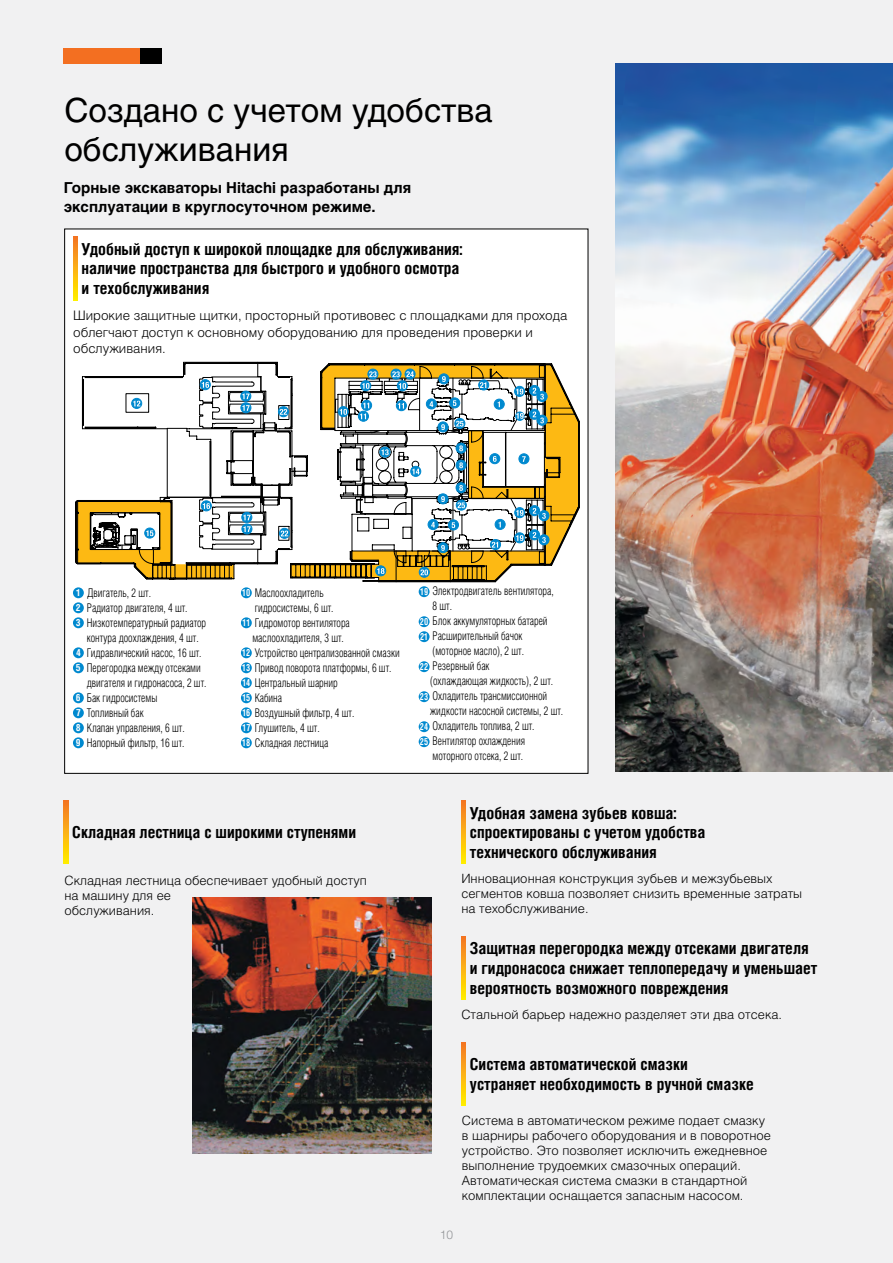
<style>
.page{position:relative;width:893px;height:1263px;background:#f1f1f2}
.page>*{position:absolute;margin:0;border:0;box-sizing:border-box;transform-origin:0 0}
.t1{font:33px/39px "Helios C";color:#000}
.t2{font:700 16.5px/19.5px "Helios Cond C";color:#000}
.t3{font:700 15px/19.5px "Helios C";color:#000}
.t4{font:13.2px/16.5px "Helios Light C";color:#000}
.t5{font:12.75px/15px "Helios Light C";color:#000}
.t6{font:12px "Helios Cond Light C";color:#000;scale:.9 1}
.t7{font:12px "Helios Light C";color:#939598}
.s1{font-family:"Helios Cond C";font-weight:700;font-size:9.75px;color:#fff}
</style>
<div class="page">
<div style="left:65px;top:229px;width:523px;height:544px;background:#fff"></div>
<svg style="left:82px;top:376px;width:226px;height:203px"></svg>
<svg style="left:96px;top:362px;width:224px;height:202px"></svg>
<svg style="left:132px;top:398px;width:10px;height:10px"></svg>
<div style="left:131px;top:398px;width:11px;height:11px;border:1px solid #0089cf;border-radius:50%"></div>
<div style="left:200px;top:380px;width:10px;height:10px;background:#0089cf;border-radius:50%"></div>
<div style="left:200px;top:379px;width:11px;height:11px;border:1px solid #0089cf;border-radius:50%"></div>
<div style="left:240px;top:391px;width:11px;height:11px;border:1px solid #0089cf;border-radius:50%"></div>
<div style="left:241px;top:403px;width:10px;height:10px;background:#0089cf;border-radius:50%"></div>
<div style="left:240px;top:402px;width:11px;height:11px;border:1px solid #0089cf;border-radius:50%"></div>
<div style="left:278px;top:407px;width:10px;height:10px;background:#0089cf;border-radius:50%"></div>
<div style="left:278px;top:406px;width:11px;height:11px;border:1px solid #0089cf;border-radius:50%"></div>
<svg style="left:133px;top:401px;width:7px;height:5px"></svg>
<svg style="left:202px;top:382px;width:7px;height:6px"></svg>
<svg style="left:242px;top:393px;width:7px;height:6px"></svg>
<svg style="left:242px;top:405px;width:8px;height:6px"></svg>
<svg style="left:280px;top:409px;width:7px;height:6px"></svg>
<svg style="left:75px;top:428px;width:218px;height:152px"></svg>
<svg style="left:320px;top:363px;width:260px;height:219px"></svg>
<div style="left:73px;top:587px;width:11px;height:11px;background:#0089cf;border-radius:50%"></div>
<div style="left:73px;top:602px;width:11px;height:11px;background:#0089cf;border-radius:50%"></div>
<div style="left:73px;top:617px;width:11px;height:11px;background:#0089cf;border-radius:50%"></div>
<div style="left:73px;top:647px;width:11px;height:11px;background:#0089cf;border-radius:50%"></div>
<div style="left:73px;top:662px;width:11px;height:11px;background:#0089cf;border-radius:50%"></div>
<div style="left:73px;top:692px;width:11px;height:11px;background:#0089cf;border-radius:50%"></div>
<div style="left:73px;top:707px;width:11px;height:11px;background:#0089cf;border-radius:50%"></div>
<div style="left:73px;top:722px;width:11px;height:11px;background:#0089cf;border-radius:50%"></div>
<div style="left:73px;top:737px;width:11px;height:11px;background:#0089cf;border-radius:50%"></div>
<div style="left:241px;top:587px;width:11px;height:11px;background:#0089cf;border-radius:50%"></div>
<div style="left:241px;top:617px;width:11px;height:11px;background:#0089cf;border-radius:50%"></div>
<div style="left:241px;top:647px;width:11px;height:11px;background:#0089cf;border-radius:50%"></div>
<div style="left:241px;top:662px;width:11px;height:11px;background:#0089cf;border-radius:50%"></div>
<div style="left:241px;top:677px;width:11px;height:11px;background:#0089cf;border-radius:50%"></div>
<div style="left:241px;top:692px;width:11px;height:11px;background:#0089cf;border-radius:50%"></div>
<div style="left:241px;top:707px;width:11px;height:11px;background:#0089cf;border-radius:50%"></div>
<div style="left:241px;top:722px;width:11px;height:11px;background:#0089cf;border-radius:50%"></div>
<div style="left:241px;top:737px;width:11px;height:11px;background:#0089cf;border-radius:50%"></div>
<div style="left:419px;top:586px;width:11px;height:11px;background:#0089cf;border-radius:50%"></div>
<div style="left:419px;top:616px;width:11px;height:11px;background:#0089cf;border-radius:50%"></div>
<div style="left:419px;top:631px;width:11px;height:11px;background:#0089cf;border-radius:50%"></div>
<div style="left:419px;top:661px;width:11px;height:11px;background:#0089cf;border-radius:50%"></div>
<div style="left:419px;top:691px;width:11px;height:11px;background:#0089cf;border-radius:50%"></div>
<div style="left:419px;top:721px;width:11px;height:11px;background:#0089cf;border-radius:50%"></div>
<div style="left:419px;top:736px;width:11px;height:11px;background:#0089cf;border-radius:50%"></div>
<div style="left:64px;top:48px;width:77px;height:16px;background:#f36f21"></div>
<div style="left:141px;top:48px;width:21px;height:16px;background:#000"></div>
<svg style="left:73px;top:237px;width:4px;height:63px"></svg>
<svg style="left:64px;top:801px;width:4px;height:63px"></svg>
<svg style="left:461px;top:1042px;width:5px;height:64px"></svg>
<svg style="left:461px;top:801px;width:5px;height:63px"></svg>
<svg style="left:461px;top:936px;width:5px;height:64px"></svg>
<img style="left:193px;top:898px;width:239px;height:255px">
<img style="left:615px;top:64px;width:278px;height:708px">
<h1 class="t1" style="left:64px;top:90px;width:430px">Создано с учетом удобства обслуживания</h1>
<p class="t3" style="left:64px;top:178px;width:349px">Горные экскаваторы Hitachi разработаны для эксплуатации в круглосуточном режиме.</p>
<h2 class="t2" style="left:82px;top:239px;width:382px">Удобный доступ к широкой площадке для обслуживания: наличие пространства для быстрого и удобного осмотра и техобслуживания</h2>
<p class="t4" style="left:73px;top:307px;width:496px">Широкие защитные щитки, просторный противовес с площадками для прохода облегчают доступ к основному оборудованию для проведения проверки и обслуживания.</p>
<p class="t6" style="left:76px;top:586px;width:85px"><span class="s1">1</span> Двигатель, 2 шт.</p>
<p class="t6" style="left:76px;top:601px;width:126px"><span class="s1">2</span> Радиатор двигателя, 4 шт.</p>
<p class="t6" style="left:76px;top:616px;width:146px"><span class="s1">3</span> Низкотемпературный радиатор</p>
<p class="t6" style="left:87px;top:631px;width:126px">контура доохлаждения, 4 шт.</p>
<p class="t6" style="left:76px;top:646px;width:141px"><span class="s1">4</span> Гидравлический насос, 16 шт.</p>
<p class="t6" style="left:76px;top:661px;width:140px"><span class="s1">5</span> Перегородка между отсеками</p>
<p class="t6" style="left:87px;top:676px;width:135px">двигателя и гидронасоса, 2 шт.</p>
<p class="t6" style="left:76px;top:691px;width:92px"><span class="s1">6</span> Бак гидросистемы</p>
<p class="t6" style="left:76px;top:706px;width:77px"><span class="s1">7</span> Топливный бак</p>
<p class="t6" style="left:76px;top:721px;width:122px"><span class="s1">8</span> Клапан управления, 6 шт.</p>
<p class="t6" style="left:76px;top:736px;width:122px"><span class="s1">9</span> Напорный фильтр, 16 шт.</p>
<p class="t6" style="left:242px;top:586px;width:92px"><span class="s1">10</span> Маслоохладитель</p>
<p class="t6" style="left:255px;top:601px;width:89px">гидросистемы, 6 шт.</p>
<p class="t6" style="left:242px;top:616px;width:121px"><span class="s1">11</span> Гидромотор вентилятора</p>
<p class="t6" style="left:252px;top:631px;width:103px">маслоохладителя, 3 шт.</p>
<p class="t6" style="left:242px;top:646px;width:176px"><span class="s1">12</span> Устройство централизованной смазки</p>
<p class="t6" style="left:242px;top:661px;width:167px"><span class="s1">13</span> Привод поворота платформы, 6 шт.</p>
<p class="t6" style="left:242px;top:676px;width:107px"><span class="s1">14</span> Центральный шарнир</p>
<p class="t6" style="left:242px;top:691px;width:46px"><span class="s1">15</span> Кабина</p>
<p class="t6" style="left:242px;top:706px;width:126px"><span class="s1">16</span> Воздушный фильтр, 4 шт.</p>
<p class="t6" style="left:242px;top:721px;width:87px"><span class="s1">17</span> Глушитель, 4 шт.</p>
<p class="t6" style="left:242px;top:736px;width:97px"><span class="s1">18</span> Складная лестница</p>
<h2 class="t2" style="left:72px;top:822px;width:285px">Складная лестница с широкими ступенями</h2>
<p class="t5" style="left:64px;top:873px;width:304px">Складная лестница обеспечивает удобный доступ на машину для ее<br>обслуживания.</p>
<p class="t6" style="left:420px;top:585px;width:150px"><span class="s1">19</span> Электродвигатель вентилятора,</p>
<p class="t6" style="left:432px;top:600px;width:23px">8 шт.</p>
<p class="t6" style="left:420px;top:615px;width:143px"><span class="s1">20</span> Блок аккумуляторных батарей</p>
<p class="t6" style="left:420px;top:630px;width:115px"><span class="s1">21</span> Расширительный бачок</p>
<p class="t6" style="left:432px;top:645px;width:103px">(моторное масло), 2 шт.</p>
<p class="t6" style="left:420px;top:660px;width:79px"><span class="s1">22</span> Резервный бак</p>
<p class="t6" style="left:430px;top:675px;width:138px">(охлаждающая жидкость), 2 шт.</p>
<p class="t6" style="left:420px;top:690px;width:143px"><span class="s1">23</span> Охладитель трансмиссионной</p>
<p class="t6" style="left:430px;top:705px;width:149px">жидкости насосной системы, 2 шт.</p>
<p class="t6" style="left:420px;top:720px;width:129px"><span class="s1">24</span> Охладитель топлива, 2 шт.</p>
<p class="t6" style="left:420px;top:735px;width:118px"><span class="s1">25</span> Вентилятор охлаждения</p>
<p class="t6" style="left:432px;top:750px;width:102px">моторного отсека, 2 шт.</p>
<h2 class="t2" style="left:470px;top:802px;width:237px">Удобная замена зубьев ковша: спроектированы с учетом удобства технического обслуживания</h2>
<p class="t5" style="left:461px;top:871px;width:342px">Инновационная конструкция зубьев и межзубьевых сегментов ковша позволяет снизить временные затраты на техобслуживание.</p>
<h2 class="t2" style="left:470px;top:938px;width:349px">Защитная перегородка между отсеками двигателя и гидронасоса снижает теплопередачу и уменьшает вероятность возможного повреждения</h2>
<p class="t5" style="left:461px;top:1007px;width:322px">Стальной барьер надежно разделяет эти два отсека.</p>
<h2 class="t2" style="left:470px;top:1054px;width:285px">Система автоматической смазки устраняет необходимость в ручной смазке</h2>
<p class="t5" style="left:462px;top:1113px;width:311px">Система в автоматическом режиме подает смазку в шарниры рабочего оборудования и в поворотное устройство. Это позволяет исключить ежедневное выполнение трудоемких смазочных операций.<br>Автоматическая система смазки в стандартной комплектации оснащается запасным насосом.</p>
<p class="t7" style="left:440px;top:1228px;width:15px">10</p>
</div>
